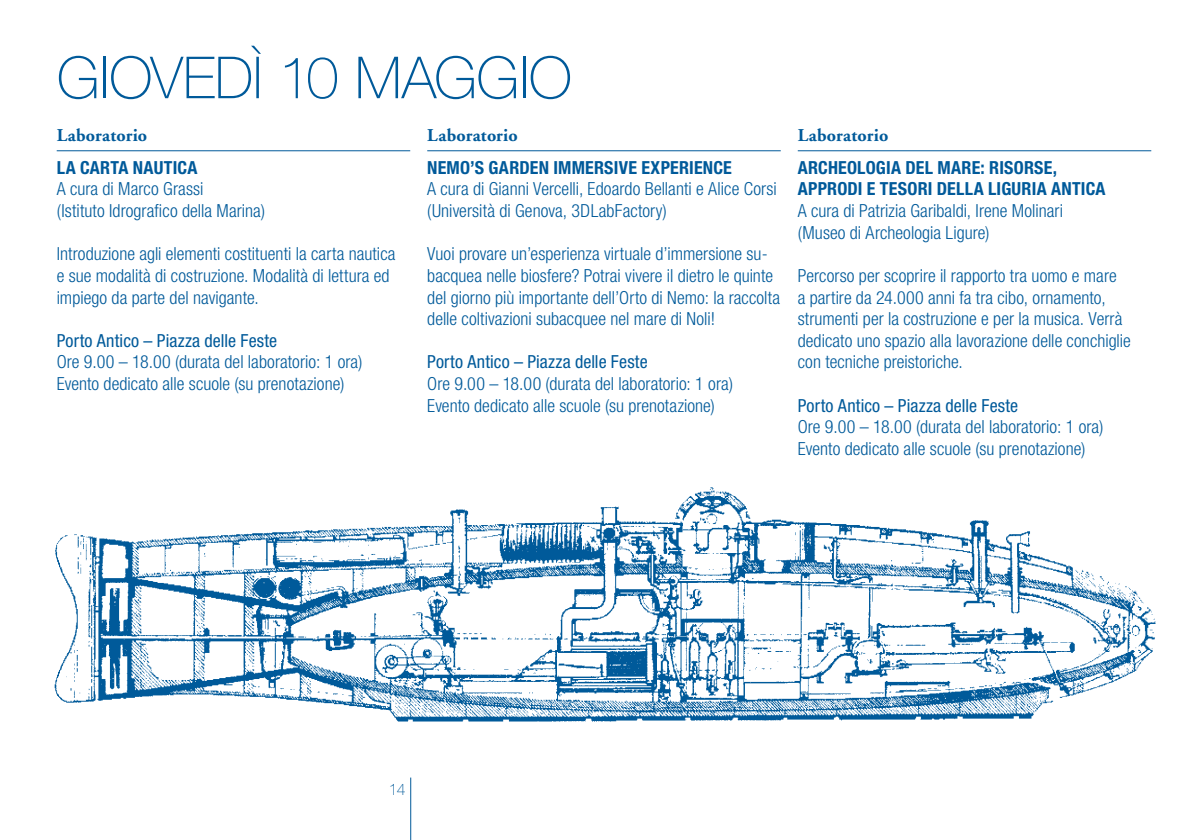
<style>
.page{position:relative;width:1191px;height:840px;background:#fff}
.page>*{position:absolute;margin:0;border:0;box-sizing:border-box;transform-origin:0 0}
.t1{font:100 58px "Helvetica Neue LT Std";letter-spacing:-.01em;color:#005a9a}
.t2{font:300 condensed 18px/21.6px "Helvetica Neue LT Std";letter-spacing:.005em;color:#005a9a}
.t3{font:700 condensed 18px/21.6px "Helvetica Neue LT Std";letter-spacing:.01em;color:#005a9a}
.t4{font:condensed 18px "Helvetica Neue LT Std";letter-spacing:.01em;color:#005a9a}
.t5{font:700 18px "Adobe Garamond";letter-spacing:.015em;color:#005a9a}
.t6{font:100 16px "Helvetica Neue LT Std";color:#005a9a}
</style>
<div class="page">
<hr style="left:57px;top:150px;width:353px;height:1px;background:#005a9a">
<hr style="left:427px;top:150px;width:353px;height:1px;background:#005a9a">
<img style="left:54px;top:487px;width:1102px;height:235px">
<hr style="left:410px;top:777px;width:1px;height:62px;background:#005a9a">
<hr style="left:797px;top:150px;width:354px;height:1px;background:#005a9a">
<h1 class="t1" style="left:57px;top:44px;width:516px">GIOVEDÌ 10 MAGGIO</h1>
<p class="t5" style="left:57px;top:125px;width:92px">Laboratorio</p>
<p class="t3" style="left:57px;top:156px;width:142px">LA CARTA NAUTICA</p>
<p class="t2" style="left:57px;top:178px;width:210px">A cura di Marco Grassi<br>(Istituto Idrografico della Marina)</p>
<p class="t2" style="left:57px;top:243px;width:340px">Introduzione agli elementi costituenti la carta nautica e sue modalità di costruzione. Modalità di lettura ed impiego da parte del navigante.</p>
<p class="t4" style="left:57px;top:330px;width:222px">Porto Antico – Piazza delle Feste</p>
<p class="t2" style="left:57px;top:351px;width:307px">Ore 9.00 – 18.00 (durata del laboratorio: 1 ora)<br>Evento dedicato alle scuole (su prenotazione)</p>
<p class="t5" style="left:427px;top:125px;width:92px">Laboratorio</p>
<p class="t3" style="left:427px;top:156px;width:306px">NEMO’S GARDEN IMMERSIVE EXPERIENCE</p>
<p class="t2" style="left:427px;top:178px;width:351px">A cura di Gianni Vercelli, Edoardo Bellanti e Alice Corsi (Università di Genova, 3DLabFactory)</p>
<p class="t2" style="left:427px;top:243px;width:354px">Vuoi provare un’esperienza virtuale d’immersione su&shy;bacquea nelle biosfere? Potrai vivere il dietro le quinte del giorno più importante dell’Orto di Nemo: la raccolta delle coltivazioni subacquee nel mare di Noli!</p>
<p class="t4" style="left:427px;top:351px;width:222px">Porto Antico – Piazza delle Feste</p>
<p class="t2" style="left:427px;top:372px;width:307px">Ore 9.00 – 18.00 (durata del laboratorio: 1 ora)<br>Evento dedicato alle scuole (su prenotazione)</p>
<p class="t5" style="left:797px;top:125px;width:92px">Laboratorio</p>
<p class="t3" style="left:797px;top:156px;width:309px">ARCHEOLOGIA DEL MARE: RISORSE,<br>APPRODI E TESORI DELLA LIGURIA ANTICA</p>
<p class="t2" style="left:797px;top:200px;width:267px">A cura di Patrizia Garibaldi, Irene Molinari (Museo di Archeologia Ligure)</p>
<p class="t2" style="left:797px;top:264px;width:335px">Percorso per scoprire il rapporto tra uomo e mare<br>a partire da 24.000 anni fa tra cibo, ornamento, strumenti per la costruzione e per la musica. Verrà dedicato uno spazio alla lavorazione delle conchiglie con tecniche preistoriche.</p>
<p class="t4" style="left:797px;top:394px;width:222px">Porto Antico – Piazza delle Feste</p>
<p class="t2" style="left:797px;top:416px;width:307px">Ore 9.00 – 18.00 (durata del laboratorio: 1 ora)<br>Evento dedicato alle scuole (su prenotazione)</p>
<p class="t6" style="left:389px;top:779px;width:18px">14</p>
</div>
